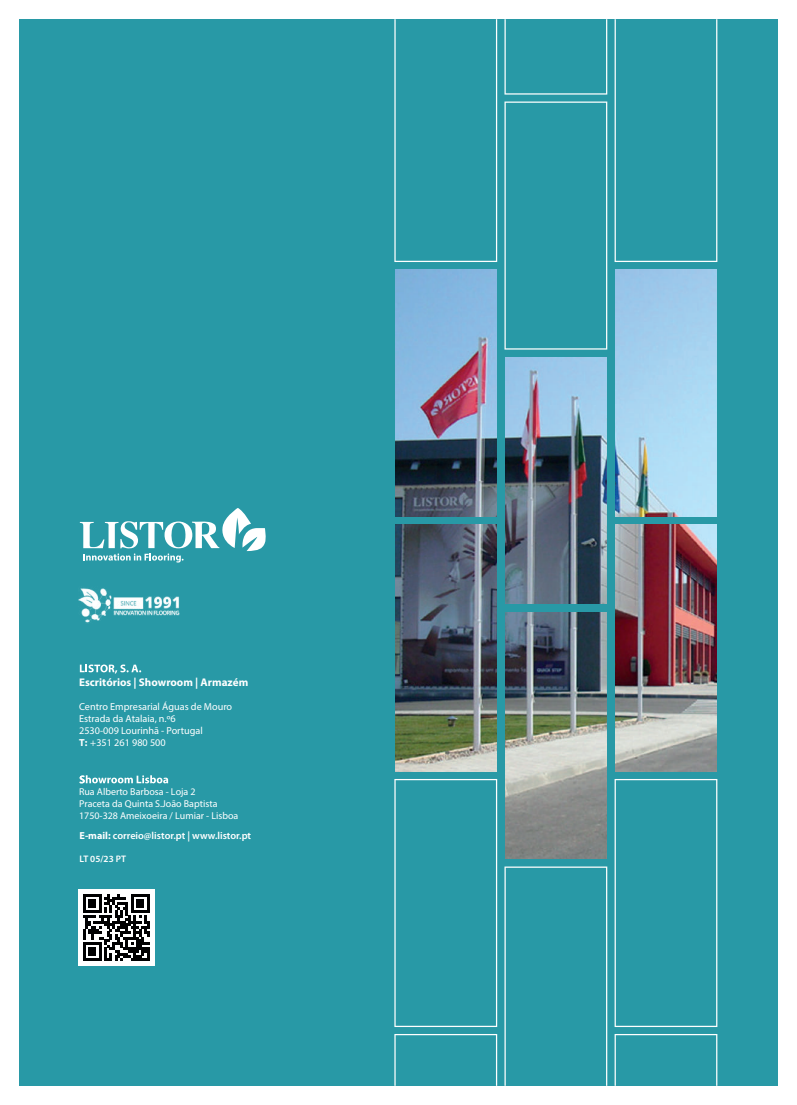
<style>
.page{position:relative;width:797px;height:1105px;background:#fff}
.page>*{position:absolute;margin:0;border:0;box-sizing:border-box;transform-origin:0 0}
.t1{font:700 11.12px "Myriad Pro";color:#fff}
.t2{font:10.25px/12.2px "Myriad Pro";color:#fff}
.t3{font:600 10.25px "Myriad Pro";color:#fff}
.t4{font:10px/12px "Myriad Pro";color:#fff}
.t5{font:600 9.5px "Myriad Pro";color:#fff}
.s1{font-weight:700}
</style>
<div class="page">
<div style="left:19px;top:19px;width:758px;height:1067px;background:#2899a6"></div>
<img style="left:78px;top:588px;width:101px;height:35px">
<svg style="left:80px;top:508px;width:186px;height:54px"></svg>
<img style="left:615px;top:525px;width:101px;height:246px">
<img style="left:615px;top:270px;width:101px;height:246px">
<img style="left:395px;top:270px;width:101px;height:246px">
<img style="left:395px;top:525px;width:101px;height:246px">
<img style="left:505px;top:357px;width:101px;height:247px">
<img style="left:505px;top:612px;width:101px;height:247px">
<svg style="left:614px;top:779px;width:103px;height:248px"></svg>
<svg style="left:614px;top:1034px;width:103px;height:52px"></svg>
<svg style="left:614px;top:19px;width:103px;height:243px"></svg>
<svg style="left:394px;top:779px;width:103px;height:248px"></svg>
<svg style="left:394px;top:1034px;width:103px;height:52px"></svg>
<svg style="left:394px;top:19px;width:103px;height:243px"></svg>
<svg style="left:504px;top:866px;width:103px;height:220px"></svg>
<svg style="left:504px;top:102px;width:103px;height:248px"></svg>
<svg style="left:504px;top:19px;width:103px;height:76px"></svg>
<div style="left:78px;top:889px;width:76px;height:77px;background:#fff"></div>
<svg style="left:83px;top:894px;width:66px;height:67px"></svg>
<svg style="left:80px;top:664px;width:61px;height:10px"></svg>
<svg style="left:80px;top:775px;width:88px;height:8px"></svg>
<p class="t1" style="left:79px;top:675px;width:171px">Escritórios | Showroom | Armazém</p>
<p class="t2" style="left:79px;top:700px;width:154px">Centro Empresarial Águas de Mouro<br>Estrada da Atalaia, n.º6<br>2530-009 Lourinhã - Portugal<br><span class="s1">T:</span> +351 261 980 500</p>
<p class="t4" style="left:79px;top:786px;width:161px">Rua Alberto Barbosa - Loja 2<br>Praceta da Quinta S.João Baptista<br>1750-328 Ameixoeira / Lumiar - Lisboa</p>
<p class="t3" style="left:80px;top:829px;width:173px"><span class="s1">E-mail:</span> correio@listor.pt | www.listor.pt</p>
<p class="t5" style="left:80px;top:852px;width:48px">LT 05/23 PT</p>
</div>
